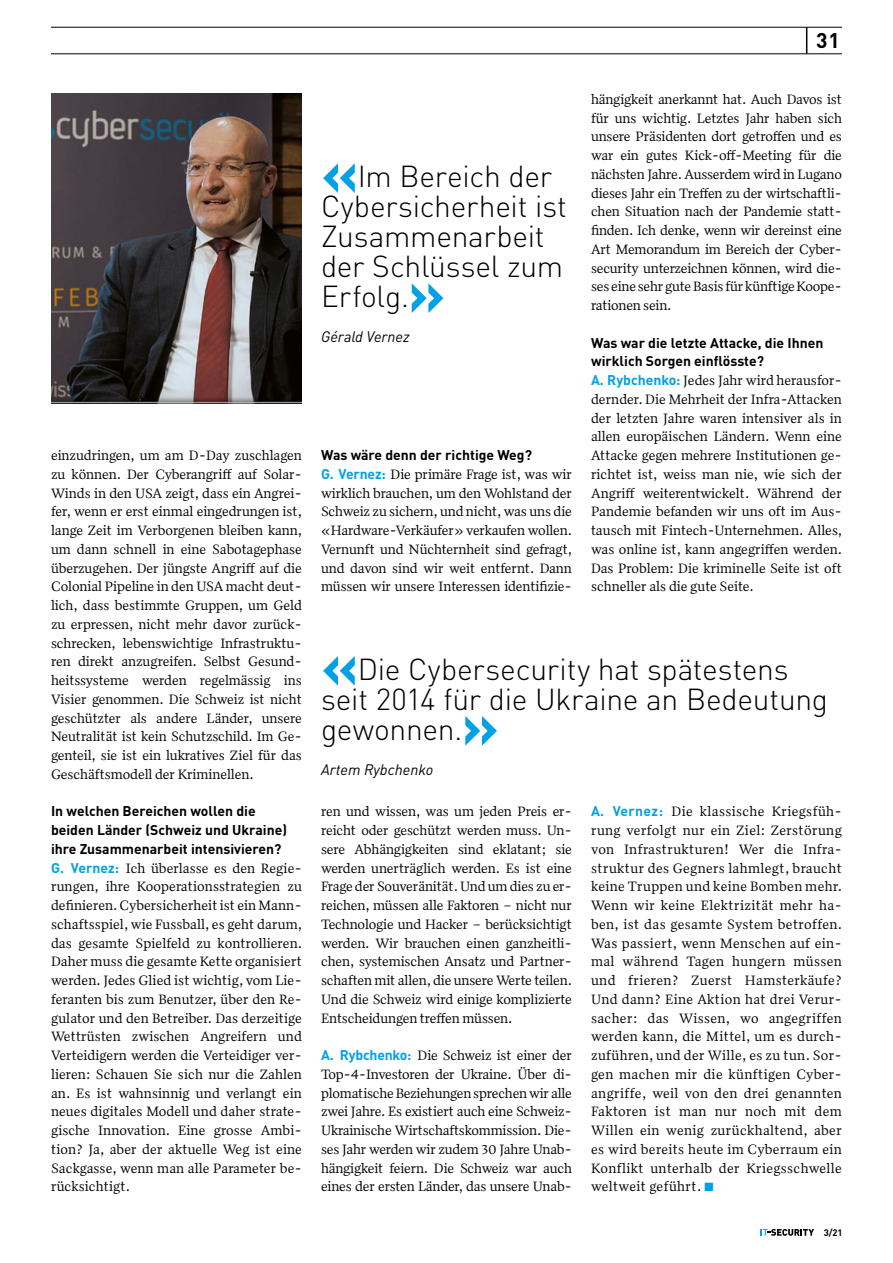
<style>
.page{position:relative;width:893px;height:1263px;background:#fff}
.page>*{position:absolute;margin:0;border:0;box-sizing:border-box;transform-origin:0 0}
.t1{font:300 30px/30px "DIN Pro";letter-spacing:-.01em;color:#000}
.t2{font:700 21px "DIN Pro";color:#000}
.t3{font:italic 15px "DIN Pro";color:#000}
.t4{font:13.95px/18.8px "Quiosco One LF";letter-spacing:-.01em;color:#000;text-align:justify}
.t5{font:700 13.95px/18.8px "DIN Pro";color:#000}
.t6{font:700 9.3px "DIN Pro";color:#000}
.s1{font-family:"DIN Pro";font-weight:700;color:#00a1e5}
.s2{font-weight:700;font-size:60px;color:#00a1e5}
.s3{color:#00a1e5}
</style>
<div class="page">
<svg style="left:806px;top:28px;width:1px;height:26px"></svg>
<hr style="left:51px;top:27px;width:791px;height:1px;background:#000">
<hr style="left:51px;top:54px;width:791px;height:1px;background:#000">
<svg style="left:761px;top:1229px;width:53px;height:7px"></svg>
<img style="left:51px;top:93px;width:251px;height:311px">
<p class="t4" style="left:51px;top:446px;width:253px">einzudringen, um am D-Day zuschlagen zu können. Der Cyberangriff auf Solar-Winds in den USA zeigt, dass ein Angrei&shy;fer, wenn er erst einmal eingedrungen ist, lange Zeit im Verborgenen bleiben kann, um dann schnell in eine Sabotagephase überzugehen. Der jüngste Angriff auf die Colonial Pipeline in den USA macht deut&shy;lich, dass bestimmte Gruppen, um Geld zu erpressen, nicht mehr davor zurück&shy;schrecken, lebenswichtige Infrastruktu&shy;ren direkt anzugreifen. Selbst Gesund&shy;heitssysteme werden regelmässig ins Visier genommen. Die Schweiz ist nicht geschützter als andere Länder, unsere Neutralität ist kein Schutzschild. Im Ge&shy;genteil, sie ist ein lukratives Ziel für das Geschäftsmodell der Kriminellen.</p>
<p class="t5" style="left:51px;top:800px;width:238px">In welchen Bereichen wollen die beiden Länder (Schweiz und Ukraine) ihre Zusammenarbeit intensivieren?</p>
<p class="t4" style="left:51px;top:858px;width:253px;text-align:left"><span class="s1">G. Vernez:</span> Ich überlasse es den Regie&shy;rungen, ihre Kooperationsstrategien zu definieren. Cybersicherheit ist ein Mann&shy;schaftsspiel, wie Fussball, es geht darum, das gesamte Spielfeld zu kontrollieren.<br>Daher muss die gesamte Kette organisiert werden. Jedes Glied ist wichtig, vom Lie&shy;feranten bis zum Benutzer, über den Re&shy;gulator und den Betreiber. Das derzeitige Wettrüsten zwischen Angreifern und Verteidigern werden die Verteidiger ver&shy;lieren: Schauen Sie sich nur die Zahlen an. Es ist wahnsinnig und verlangt ein neues digitales Modell und daher strate&shy;gische Innovation. Eine grosse Ambi&shy;tion? Ja, aber der aktuelle Weg ist eine Sackgasse, wenn man alle Parameter be&shy;rücksichtigt.</p>
<h1 class="t1" style="left:321px;top:159px;width:247px"><span class="s2">«</span>Im Bereich der<br>Cybersicherheit ist<br>Zusammenarbeit der Schlüssel zum<br>Erfolg.<span class="s2">»</span></h1>
<p class="t3" style="left:321px;top:325px;width:90px">Gérald Vernez</p>
<p class="t5" style="left:321px;top:444px;width:212px">Was wäre denn der richtige Weg?</p>
<p class="t4" style="left:321px;top:464px;width:253px"><span class="s1">G. Vernez:</span> Die primäre Frage ist, was wir wirklich brauchen, um den Wohlstand der Schweiz zu sichern, und nicht, was uns die «Hardware-Verkäufer» verkaufen wollen.<br>Vernunft und Nüchternheit sind gefragt, und davon sind wir weit entfernt. Dann müssen wir unsere Interessen identifizie-</p>
<h2 class="t2" style="left:816px;top:23px;width:25px">31</h2>
<p class="t4" style="left:591px;top:89px;width:252px;text-align:left">hängigkeit anerkannt hat. Auch Davos ist für uns wichtig. Letztes Jahr haben sich unsere Präsidenten dort getroffen und es war ein gutes Kick-off-Meeting für die nächsten Jahre. Ausserdem wird in Lugano dieses Jahr ein Treffen zu der wirtschaftli&shy;chen Situation nach der Pandemie statt&shy;finden. Ich denke, wenn wir dereinst eine Art Memorandum im Bereich der Cyber&shy;security unterzeichnen können, wird die&shy;ses eine sehr gute Basis für künftige Koope&shy;rationen sein.</p>
<p class="t5" style="left:591px;top:331px;width:234px">Was war die letzte Attacke, die Ihnen wirklich Sorgen einflösste?</p>
<p class="t4" style="left:591px;top:371px;width:253px"><span class="s1">A. Rybchenko:</span> Jedes Jahr wird herausfor&shy;dernder. Die Mehrheit der Infra-Attacken der letzten Jahre waren intensiver als in allen europäischen Ländern. Wenn eine Attacke gegen mehrere Institutionen ge&shy;richtet ist, weiss man nie, wie sich der Angriff weiterentwickelt. Während der Pandemie befanden wir uns oft im Aus&shy;tausch mit Fintech-Unternehmen. Alles, was online ist, kann angegriffen werden.<br>Das Problem: Die kriminelle Seite ist oft schneller als die gute Seite.</p>
<h1 class="t1" style="left:321px;top:651px;width:509px"><span class="s2">«</span>Die Cybersecurity hat spätestens seit 2014 für die Ukraine an Bedeutung gewonnen.<span class="s2">»</span></h1>
<p class="t3" style="left:321px;top:758px;width:114px">Artem Rybchenko</p>
<p class="t4" style="left:321px;top:802px;width:253px;text-align:left">ren und wissen, was um jeden Preis er&shy;reicht oder geschützt werden muss. Un&shy;sere Abhängigkeiten sind eklatant; sie werden unerträglich werden. Es ist eine Frage der Souveränität. Und um dies zu er&shy;reichen, müssen alle Faktoren – nicht nur Technologie und Hacker – berücksichtigt werden. Wir brauchen einen ganzheitli&shy;chen, systemischen Ansatz und Partner&shy;schaften mit allen, die unsere Werte teilen.<br>Und die Schweiz wird einige komplizierte Entscheidungen treffen müssen.</p>
<p class="t4" style="left:321px;top:1046px;width:252px;text-align:left"><span class="s1">A. Rybchenko:</span> Die Schweiz ist einer der Top-4-Investoren der Ukraine. Über di&shy;plomatische Beziehungen sprechen wir alle zwei Jahre. Es existiert auch eine Schweiz-Ukrainische Wirtschaftskommission. Die&shy;ses Jahr werden wir zudem 30 Jahre Unab&shy;hängigkeit feiern. Die Schweiz war auch eines der ersten Länder, das unsere Unab-</p>
<p class="t4" style="left:591px;top:802px;width:253px"><span class="s1">A. Vernez:</span> Die klassische Kriegsfüh&shy;rung verfolgt nur ein Ziel: Zerstörung von Infrastrukturen! Wer die Infra&shy;struktur des Gegners lahmlegt, braucht keine Truppen und keine Bomben mehr.<br>Wenn wir keine Elektrizität mehr ha&shy;ben, ist das gesamte System betroffen.<br>Was passiert, wenn Menschen auf ein&shy;mal während Tagen hungern müssen und frieren? Zuerst Hamsterkäufe?<br>Und dann? Eine Aktion hat drei Verur&shy;sacher: das Wissen, wo angegriffen werden kann, die Mittel, um es durch&shy;zuführen, und der Wille, es zu tun. Sor&shy;gen machen mir die künftigen Cyber&shy;angriffe, weil von den drei genannten Faktoren ist man nur noch mit dem Willen ein wenig zurückhaltend, aber es wird bereits heute im Cyberraum ein Konflikt unterhalb der Kriegsschwelle weltweit geführt. <span class="s3">■</span></p>
<p class="t6" style="left:824px;top:1225px;width:20px">3/21</p>
</div>
